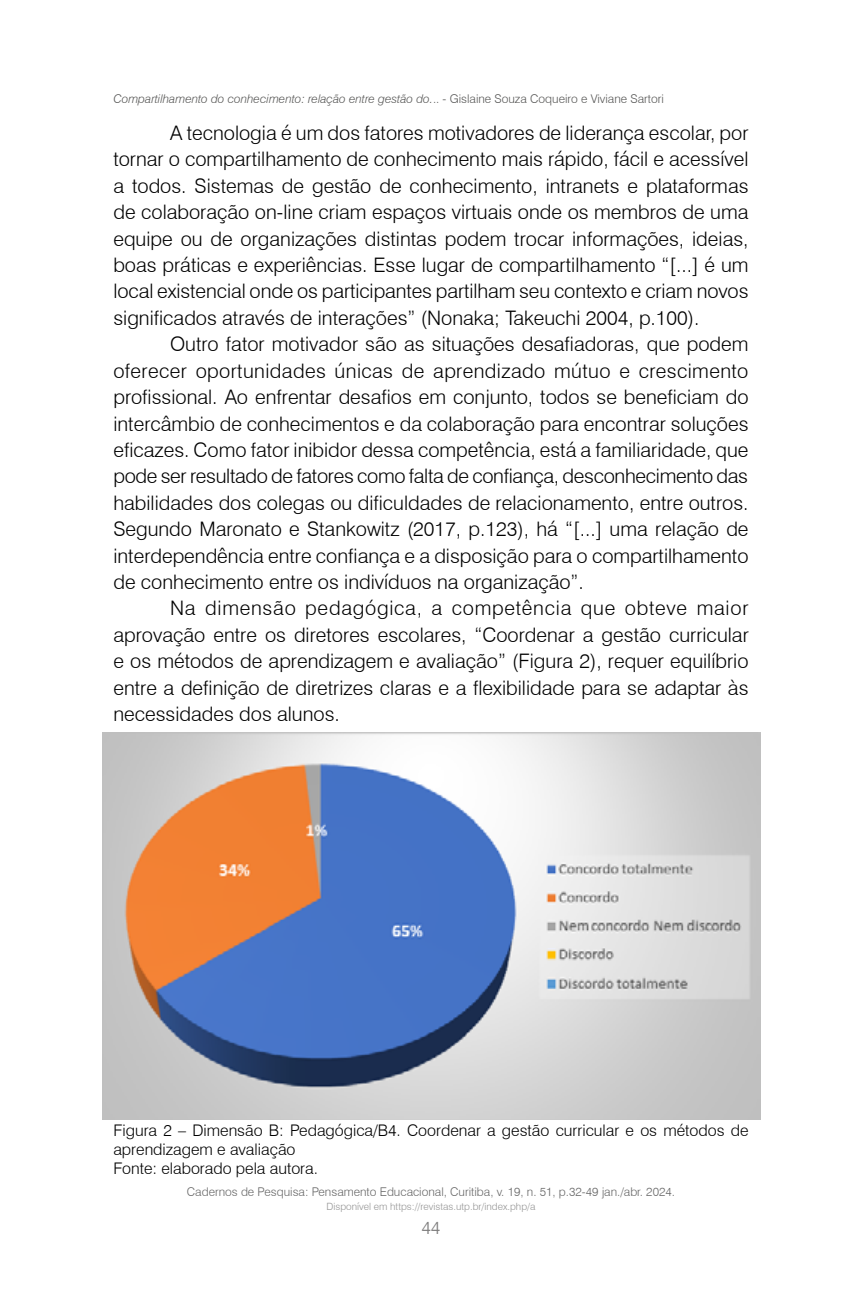
<style>
.page{position:relative;width:862px;height:1299px;background:#fff}
.page>*{position:absolute;margin:0;border:0;box-sizing:border-box;transform-origin:0 0}
.t1{font:300 20px/26.4px "Swiss 721 BT";color:#000;text-align:justify}
.t2{font:300 18px "Swiss 721 BT";color:#7c7b7b}
.t3{font:300 16px/19.2px "Swiss 721 BT";color:#000}
.t4{font:italic 300 12px "Swiss 721 BT";color:#575756}
.t5{font:300 12px "Swiss 721 BT";color:#666}
.t6{font:300 10px "Swiss 721 BT";color:#949494}
.s1{font-style:normal}
</style>
<div class="page">
<img style="left:102px;top:732px;width:658px;height:387px">
<p class="t4" style="left:113px;top:91px;width:552px">Compartilhamento do conhecimento: relação entre gestão do.<span class="s1">.. - Gislaine Souza Coqueiro e Viviane Sartori</span></p>
<p class="t1" style="left:113px;top:119px;width:636px;text-indent:57px">A tecnologia é um dos fatores motivadores de liderança escolar, por tornar o compartilhamento de conhecimento mais rápido, fácil e acessível a todos. Sistemas de gestão de conhecimento, intranets e plataformas de colaboração on-line criam espaços virtuais onde os membros de uma equipe ou de organizações distintas podem trocar informações, ideias, boas práticas e experiências. Esse lugar de compartilhamento “[...] é um local existencial onde os participantes partilham seu contexto e criam novos significados através de interações” (Nonaka; Takeuchi 2004, p.100).</p>
<p class="t1" style="left:113px;top:331px;width:636px;text-indent:57px">Outro fator motivador são as situações desafiadoras, que podem oferecer oportunidades únicas de aprendizado mútuo e crescimento profissional. Ao enfrentar desafios em conjunto, todos se beneficiam do intercâmbio de conhecimentos e da colaboração para encontrar soluções eficazes. Como fator inibidor dessa competência, está a familiaridade, que pode ser resultado de fatores como falta de confiança, desconhecimento das habilidades dos colegas ou dificuldades de relacionamento, entre outros.<br>Segundo Maronato e Stankowitz (2017, p.123), há “[...] uma relação de interdependência entre confiança e a disposição para o compartilhamento de conhecimento entre os indivíduos na organização”.</p>
<p class="t1" style="left:113px;top:595px;width:637px;text-indent:57px">Na dimensão pedagógica, a competência que obteve maior aprovação entre os diretores escolares, “Coordenar a gestão curricular e os métodos de aprendizagem e avaliação” (Figura 2), requer equilíbrio entre a definição de diretrizes claras e a flexibilidade para se adaptar às necessidades dos alunos.</p>
<p class="t3" style="left:113px;top:1120px;width:636px">Figura 2 – Dimensão B: Pedagógica/B4. Coordenar a gestão curricular e os métodos de aprendizagem e avaliação<br>Fonte: elaborado pela autora.</p>
<p class="t5" style="left:187px;top:1184px;width:489px">Cadernos de Pesquisa: Pensamento Educacional, Curitiba, v. 19, n. 51, p.32-49 jan./abr. 2024.</p>
<p class="t6" style="left:326px;top:1200px;width:210px">Disponível em https://revistas.utp.br/index.php/a</p>
<p class="t2" style="left:421px;top:1216px;width:21px">44</p>
</div>
